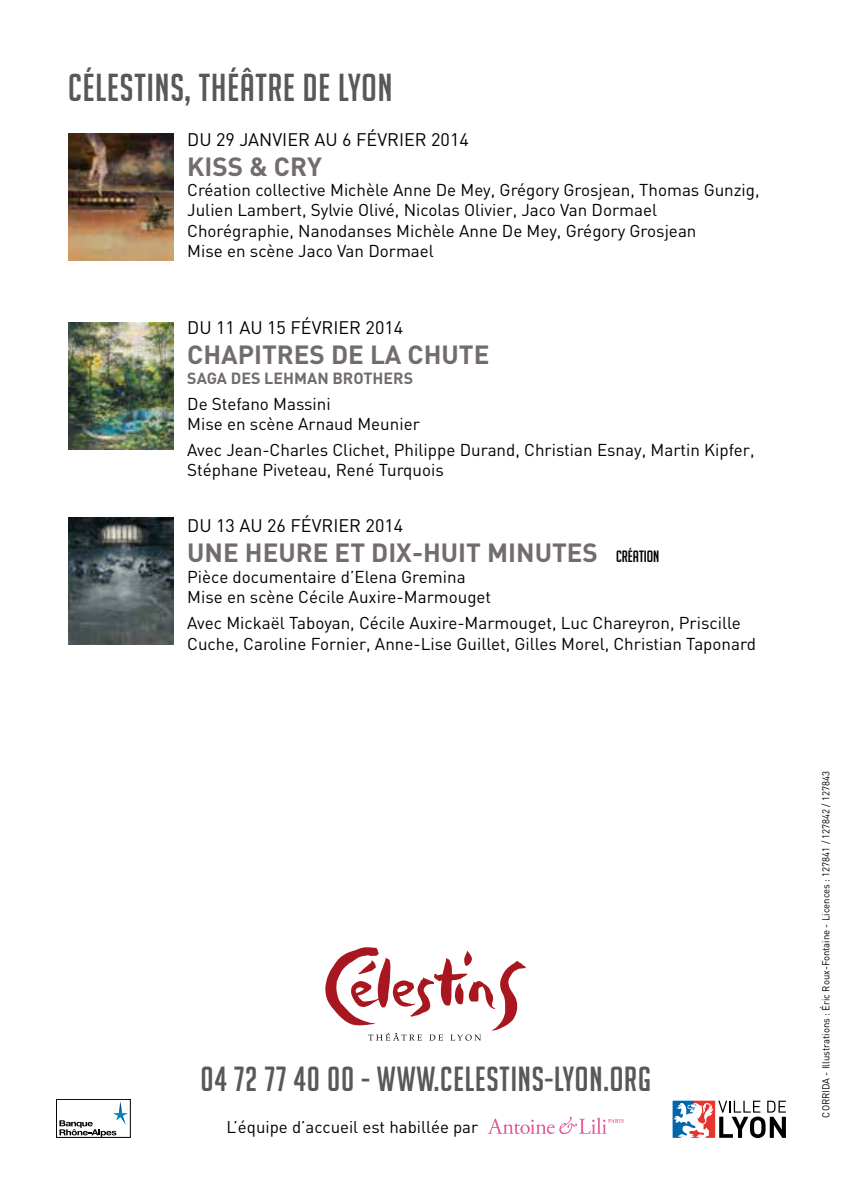
<style>
.page{position:relative;width:851px;height:1191px;background:#fff}
.page>*{position:absolute;margin:0;border:0;box-sizing:border-box;transform-origin:0 0}
.t1{font:38px "Big Noodle Titling";letter-spacing:.025em;color:#58585a}
.t2{font:34px "Big Noodle Titling";letter-spacing:.025em;color:#58585a}
.t3{font:700 26px "DIN";color:#726c6c}
.t4{font:18px "DIN";color:#000}
.t5{font:17px/20.4px "DIN";color:#000}
.t6{font:16.8px "DIN";color:#000}
.t7{font:700 16px "DIN";color:#726c6c}
.t8{font:10px "DIN";color:#000;scale:.95 1}
.s1{font-family:"Big Noodle Titling";font-weight:400;font-size:16px;color:#000}
</style>
<div class="page">
<div style="left:56px;top:1099px;width:74px;height:38px;border:1px solid #000"></div>
<svg style="left:59px;top:1101px;width:69px;height:35px"></svg>
<svg style="left:672px;top:1100px;width:113px;height:38px"></svg>
<svg style="left:489px;top:1116px;width:134px;height:17px"></svg>
<svg style="left:325px;top:947px;width:200px;height:93px"></svg>
<img style="left:68px;top:134px;width:105px;height:127px">
<img style="left:68px;top:322px;width:105px;height:127px">
<img style="left:68px;top:518px;width:105px;height:126px">
<h1 class="t1" style="left:68px;top:67px;width:326px">CÉLESTINS, THÉÂTRE DE LYON</h1>
<p class="t4" style="left:187px;top:128px;width:64px">Du 29 janvier</p>
<p class="t4" style="left:314px;top:128px;width:53px">au 6 février</p>
<p class="t4" style="left:431px;top:128px;width:39px">2014</p>
<h3 class="t3" style="left:187px;top:149px;width:136px">KISS &amp; CRY</h3>
<p class="t5" style="left:187px;top:179px;width:574px">Création collective Michèle Anne De Mey, Grégory Grosjean, Thomas Gunzig, Julien Lambert, Sylvie Olivé, Nicolas Olivier, Jaco Van Dormael Chorégraphie, Nanodanses Michèle Anne De Mey, Grégory Grosjean<br>Mise en scène Jaco Van Dormael</p>
<p class="t4" style="left:187px;top:316px;width:114px">Du 11 au 15 février</p>
<p class="t4" style="left:365px;top:316px;width:39px">2014</p>
<h3 class="t3" style="left:187px;top:337px;width:304px">CHAPITRES DE LA CHUTE</h3>
<p class="t7" style="left:187px;top:367px;width:54px">SAGA DES</p>
<p class="t7" style="left:264px;top:367px;width:110px">LEH MAN BROTHERS</p>
<p class="t5" style="left:187px;top:393px;width:234px">De Stefano Massini<br>Mise en scène Arnaud Meunier</p>
<p class="t5" style="left:187px;top:439px;width:568px">Avec Jean-Charles Clichet, Philippe Durand, Christian Esnay, Martin Kipfer,<br>Stéphane Piveteau, René Turquois</p>
<p class="t4" style="left:187px;top:515px;width:114px">Du 13 au 26 février</p>
<p class="t4" style="left:365px;top:515px;width:39px">2014</p>
<h3 class="t3" style="left:187px;top:536px;width:473px">UN E HEURE ET DIX-HUIT M IN UTES <span class="s1">CRÉATION</span></h3>
<p class="t5" style="left:187px;top:566px;width:305px">Pièce documentaire d’Elena Gremina<br>Mise en scène Cécile Auxire-Marmouget</p>
<p class="t5" style="left:187px;top:612px;width:570px">Avec Mickaël Taboyan, Cécile Auxire-Marmouget, Luc Chareyron, Priscille<br>Cuche, Caroline Fornier, Anne-Lise Guillet, Gilles Morel, Christian Taponard</p>
<h2 class="t2" style="left:200px;top:1061px;width:451px">04 72 77 40 00 - WWW.CELESTINS-LYON.ORG</h2>
<p class="t6" style="left:226px;top:1116px;width:253px">L’équipe d’accueil est habillée par</p>
<p class="t8" style="left:819px;top:1117px;width:366px;rotate:-90deg">CORRIDA - Illustrations : Éric Roux-Fontaine - Licences : 127841 / 127842 / 127843</p>
</div>
